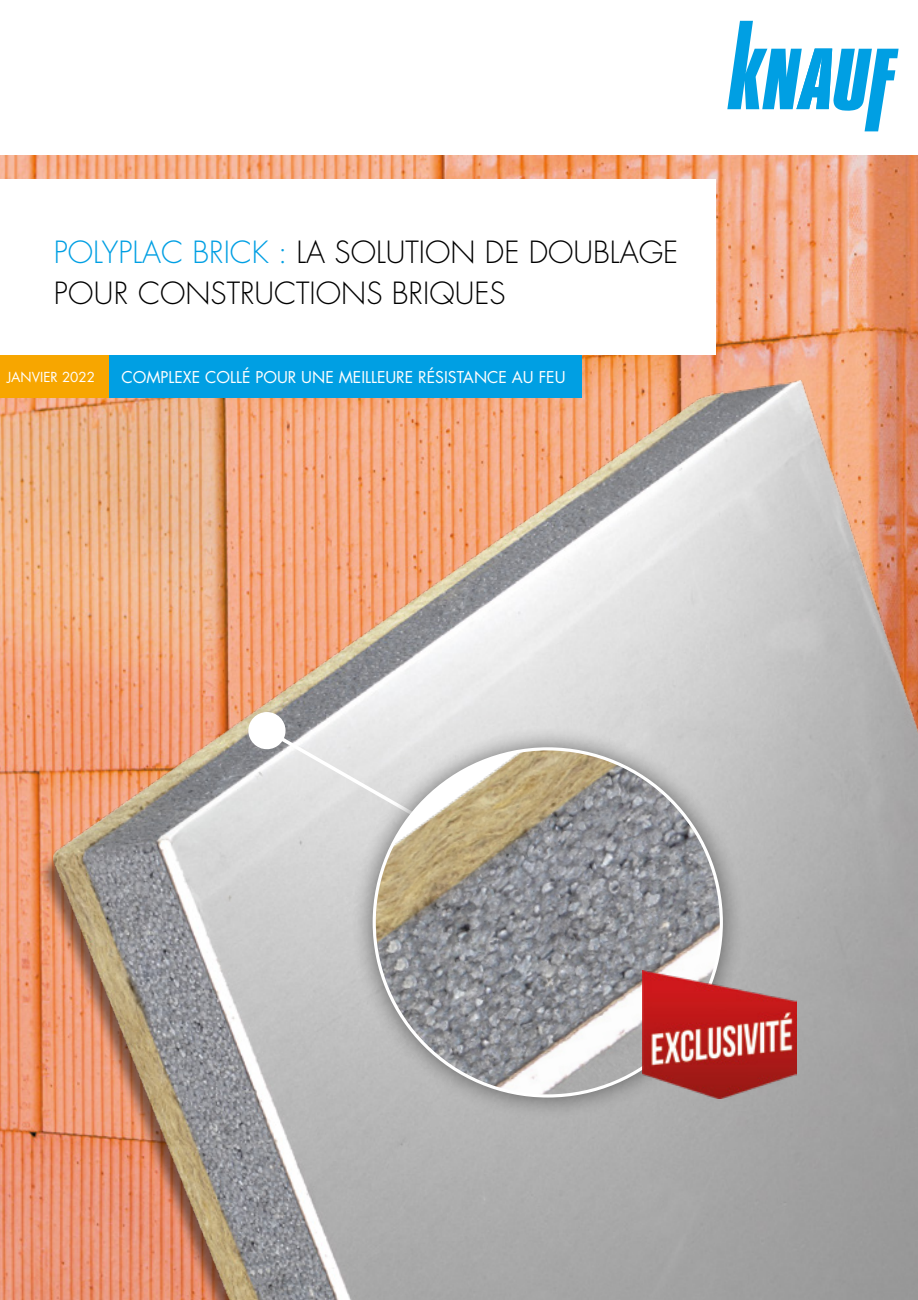
<style>
.page{position:relative;width:918px;height:1300px;background:#fff}
.page>*{position:absolute;margin:0;border:0;box-sizing:border-box;transform-origin:0 0}
.t1{font:300 29.75px/40.2px "Futura Std";color:#000}
.t2{font:15.75px "Futura Std";color:#fff}
.t3{font:13.47px "Futura Std";color:#fff}
.s1{color:#009fe3}
</style>
<div class="page">
<img style="left:0;top:156px;width:918px;height:1144px">
<img style="left:53px;top:381px;width:865px;height:919px">
<svg style="left:727px;top:21px;width:171px;height:110px"></svg>
<div style="left:109px;top:355px;width:473px;height:43px;background:#009fe3"></div>
<div style="left:0;top:355px;width:108px;height:43px;background:#f7a600"></div>
<div style="left:0;top:179px;width:716px;height:176px;background:#fff"></div>
<div style="left:248px;top:712px;width:37px;height:37px;background:#fff;border-radius:50%"></div>
<svg style="left:263px;top:726px;width:87px;height:150px;background:#dcdcdd"></svg>
<div style="left:350px;top:726px;width:395px;height:393px;background:#000;opacity:.5"></div>
<img style="left:374px;top:749px;width:347px;height:347px;border-radius:173px">
<img style="left:643px;top:971px;width:153px;height:128px">
<p class="t1" style="left:54px;top:233px;width:626px"><span class="s1">POLYPLAC BRICK :</span> LA SOLUTION DE DOUBLAGE<br>POUR CONSTRUCTIONS BRIQUES</p>
<p class="t3" style="left:7px;top:368px;width:90px">JANVIER 2022</p>
<p class="t2" style="left:121px;top:367px;width:446px">COMPLEXE COLLÉ POUR UNE MEILLEURE RÉSISTANCE AU FEU</p>
</div>
